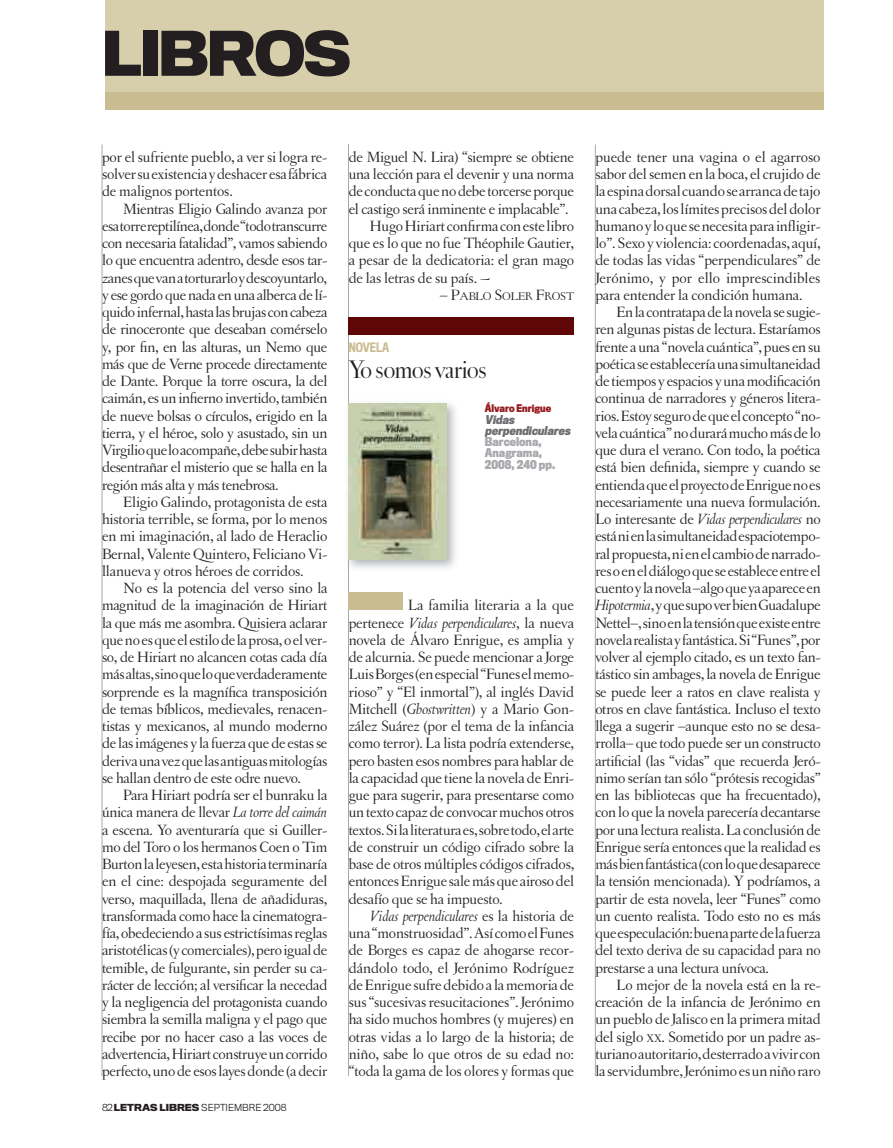
<style>
.page{position:relative;width:893px;height:1148px;background:#fff}
.page>*{position:absolute;margin:0;border:0;box-sizing:border-box;transform-origin:0 0}
.t1{font:700 57px "Titling Gothic FB Normal";letter-spacing:-.04em;color:#231f20}
.t2{font:27px "Letras Display";letter-spacing:-.01em;color:#231f20}
.t3{font:15.75px/17.2px "Letras Oldstyle";letter-spacing:-.015em;color:#231f20;text-align:justify}
.t4{font:500 12px "Titling Gothic FB Cond";color:#c9bc90}
.t5{font:11.85px "Letras Oldstyle Expert";letter-spacing:-.015em;color:#231f20}
.t6{font:700 11.25px/11.2px "Titling Gothic FB Cond";color:#a8a9ad}
.t7{font:italic 700 11.25px/11.2px "Titling Gothic FB Cond";color:#6c6d70}
.t8{font:700 9.75px "Titling Gothic FB Cond";color:#981a1e}
.t9{font:300 9px "Titling Gothic FB Normal";color:#231f20}
.s1{font-style:italic}
.s2{font-weight:700}
.s3{font-size:15.75px}
.s4{font-size:11.85px}
</style>
<div class="page">
<div style="left:105px;top:0;width:719px;height:110px;background:#d7ceac"></div>
<div style="left:105px;top:92px;width:719px;height:18px;background:#c9bc90"></div>
<hr style="left:102px;top:145px;width:1px;height:931px;background:#a8a9ad">
<hr style="left:348px;top:145px;width:1px;height:931px;background:#a8a9ad">
<hr style="left:595px;top:145px;width:1px;height:931px;background:#a8a9ad">
<div style="left:349px;top:317px;width:225px;height:17px;background:#5f0607"></div>
<div style="left:349px;top:592px;width:54px;height:18px;background:#c9bc90"></div>
<img style="left:349px;top:403px;width:106px;height:165px">
<img style="left:348px;top:403px;width:1px;height:157px">
<img style="left:349px;top:403px;width:97px;height:156px">
<h1 class="t1" style="left:102px;top:18px;width:251px">LIBROS</h1>
<p class="t3" style="left:102px;top:148px;width:227px">por el sufriente pueblo, a ver si logra re&shy;solver su existencia y deshacer esa fábrica de malignos portentos.</p>
<p class="t3" style="left:102px;top:200px;width:227px;text-indent:21px">Mientras Eligio Galindo avanza por esa torre reptilínea, donde “todo transcurre con necesaria fatalidad”, vamos sabiendo lo que encuentra adentro, desde esos tar&shy;zanes que van a torturarlo y descoyuntarlo, y ese gordo que nada en una alberca de lí&shy;quido infernal, hasta las brujas con cabeza de rinoceronte que deseaban comérselo y, por fin, en las alturas, un Nemo que más que de Verne procede directamente de Dante. Porque la torre oscura, la del caimán, es un infierno invertido, también de nueve bolsas o círculos, erigido en la tierra, y el héroe, solo y asustado, sin un Virgilio que lo acompañe, debe subir hasta desentrañar el misterio que se halla en la región más alta y más tenebrosa.</p>
<p class="t3" style="left:102px;top:493px;width:227px;text-indent:21px">Eligio Galindo, protagonista de esta historia terrible, se forma, por lo menos en mi imaginación, al lado de Heraclio Bernal, Valente Quintero, Feliciano Vi&shy;llanueva y otros héroes de corridos.</p>
<p class="t3" style="left:102px;top:579px;width:227px;text-indent:21px">No es la potencia del verso sino la magnitud de la imaginación de Hiriart la que más me asombra. Quisiera aclarar que no es que el estilo de la prosa, o el ver&shy;so, de Hiriart no alcancen cotas cada día más altas, sino que lo que verdaderamente sorprende es la magnífica transposición de temas bíblicos, medievales, renacen&shy;tistas y mexicanos, al mundo moderno de las imágenes y la fuerza que de estas se deriva una vez que las antiguas mitologías se hallan dentro de este odre nuevo.</p>
<p class="t3" style="left:102px;top:786px;width:227px;text-indent:21px">Para Hiriart podría ser el bunraku la única manera de llevar <span class="s1">La torre del caimán </span>a escena. Yo aventuraría que si Guiller&shy;mo del Toro o los hermanos Coen o Tim Burton la leyesen, esta historia terminaría en el cine: despojada seguramente del verso, maquillada, llena de añadiduras, transformada como hace la cinematogra&shy;fía, obedeciendo a sus estrictísimas reglas aristotélicas (y comerciales), pero igual de temible, de fulgurante, sin perder su ca&shy;rácter de lección; al versificar la necedad y la negligencia del protagonista cuando siembra la semilla maligna y el pago que recibe por no hacer caso a las voces de advertencia, Hiriart construye un corrido perfecto, uno de esos layes donde (a decir</p>
<p class="t9" style="left:102px;top:1102px;width:186px">82 <span class="s2">LETRAS LIBRES</span> SEPTIEMBRE 2008</p>
<p class="t3" style="left:349px;top:148px;width:227px">de Miguel N. Lira) “siempre se obtiene</p>
<p class="t3" style="left:349px;top:165px;width:227px">una lección para el devenir y una norma</p>
<p class="t3" style="left:349px;top:183px;width:227px">de conducta que no debe torcerse porque</p>
<p class="t3" style="left:349px;top:200px;width:221px">el castigo será inminente e implacable”.</p>
<p class="t3" style="left:370px;top:217px;width:206px">Hugo Hiriart confirma con este libro</p>
<p class="t3" style="left:349px;top:234px;width:227px">que es lo que no fue Théophile Gautier,</p>
<p class="t3" style="left:349px;top:252px;width:227px">a pesar de la dedicatoria: el gran mago</p>
<p class="t3" style="left:349px;top:269px;width:143px">de las letras de su país. ~</p>
<p class="t5" style="left:440px;top:289px;width:136px"><span class="s3">–</span> <span class="s3">P</span>ABLO <span class="s3">S</span>OLER <span class="s3">F</span>ROST</p>
<p class="t4" style="left:349px;top:340px;width:42px">NOVELA</p>
<h2 class="t2" style="left:349px;top:354px;width:139px">Yo somos varios</h2>
<p class="t8" style="left:485px;top:403px;width:68px">Álvaro Enrigue</p>
<p class="t7" style="left:485px;top:414px;width:89px">Vidas perpendiculares</p>
<p class="t6" style="left:485px;top:436px;width:72px">Barcelona,<br>Anagrama,<br>2008, 240 pp.</p>
<p class="t3" style="left:349px;top:597px;width:227px;text-indent:59px">La familia literaria a la que pertenece <span class="s1">Vidas perpendiculares</span>, la nueva novela de Álvaro Enrigue, es amplia y de alcurnia. Se puede mencionar a Jorge Luis Borges (en especial “Funes el memo&shy;rioso” y “El inmortal”), al inglés David Mitchell (<span class="s1">Ghostwritten</span>) y a Mario Gon&shy;zález Suárez (por el tema de la infancia como terror). La lista podría extenderse, pero basten esos nombres para hablar de la capacidad que tiene la novela de Enri&shy;gue para sugerir, para presentarse como un texto capaz de convocar muchos otros textos. Si la literatura es, sobre todo, el arte de construir un código cifrado sobre la base de otros múltiples códigos cifrados, entonces Enrigue sale más que airoso del desafío que se ha impuesto.</p>
<p class="t3" style="left:349px;top:907px;width:227px;text-indent:21px"><span class="s1">Vidas perpendiculares</span> es la historia de una “monstruosidad”. Así como el Funes de Borges es capaz de ahogarse recor&shy;dándolo todo, el Jerónimo Rodríguez de Enrigue sufre debido a la memoria de sus “sucesivas resucitaciones”. Jerónimo ha sido muchos hombres (y mujeres) en otras vidas a lo largo de la historia; de niño, sabe lo que otros de su edad no: “toda la gama de los olores y formas que</p>
<p class="t3" style="left:595px;top:148px;width:227px">puede tener una vagina o el agarroso sabor del semen en la boca, el crujido de la espina dorsal cuando se arranca de tajo una cabeza, los límites precisos del dolor humano y lo que se necesita para infligir&shy;lo”. Sexo y violencia: coordenadas, aquí, de todas las vidas “perpendiculares” de Jerónimo, y por ello imprescindibles para entender la condición humana.</p>
<p class="t3" style="left:595px;top:303px;width:227px;text-indent:21px">En la contratapa de la novela se sugie&shy;ren algunas pistas de lectura. Estaríamos frente a una “novela cuántica”, pues en su poética se establecería una simultaneidad de tiempos y espacios y una modificación continua de narradores y géneros litera&shy;rios. Estoy seguro de que el concepto “no&shy;vela cuántica” no durará mucho más de lo que dura el verano. Con todo, la poética está bien definida, siempre y cuando se entienda que el proyecto de Enrigue no es necesariamente una nueva formulación.<br>Lo interesante de <span class="s1">Vidas perpendiculares</span> no está ni en la simultaneidad espaciotempo&shy;ral propuesta, ni en el cambio de narrado&shy;res o en el diálogo que se establece entre el cuento y la novela –algo que ya aparece en <span class="s1">Hipotermia</span>, y que supo ver bien Guadalupe Nettel–, sino en la tensión que existe entre novela realista y fantástica. Si “Funes”, por volver al ejemplo citado, es un texto fan&shy;tástico sin ambages, la novela de Enrigue se puede leer a ratos en clave realista y otros en clave fantástica. Incluso el texto llega a sugerir –aunque esto no se desa&shy;rrolla– que todo puede ser un constructo artificial (las “vidas” que recuerda Jeró&shy;nimo serían tan sólo “prótesis recogidas” en las bibliotecas que ha frecuentado), con lo que la novela parecería decantarse por una lectura realista. La conclusión de Enrigue sería entonces que la realidad es más bien fantástica (con lo que desaparece la tensión mencionada). Y podríamos, a partir de esta novela, leer “Funes” como un cuento realista. Todo esto no es más que especulación: buena parte de la fuerza del texto deriva de su capacidad para no prestarse a una lectura unívoca.</p>
<p class="t3" style="left:595px;top:976px;width:227px;text-indent:21px">Lo mejor de la novela está en la re&shy;creación de la infancia de Jerónimo en un pueblo de Jalisco en la primera mitad del siglo <span class="s4">xx</span>. Sometido por un padre as&shy;turiano autoritario, desterrado a vivir con la servidumbre, Jerónimo es un niño raro</p>
</div>
